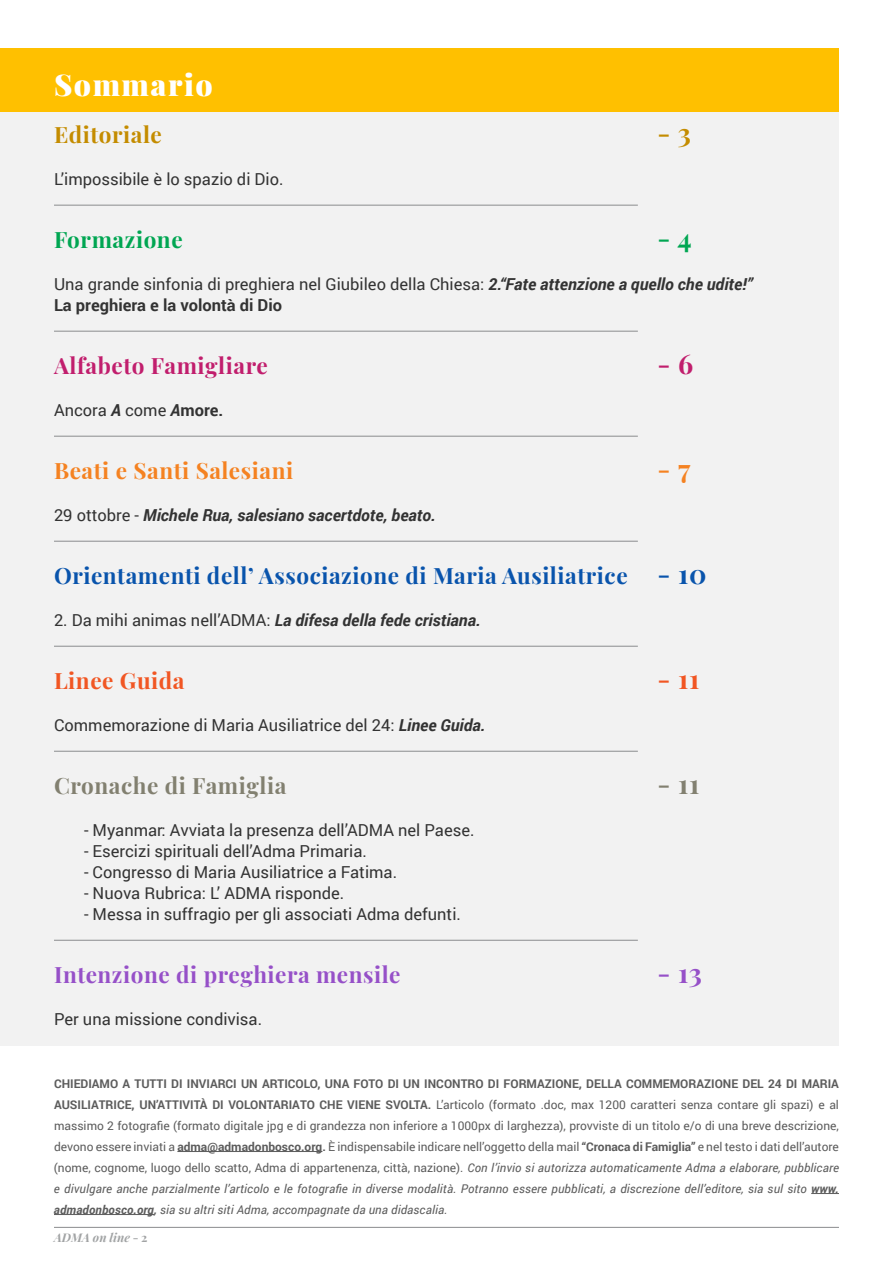
<style>
.page{position:relative;width:893px;height:1263px;background:#fff}
.page>*{position:absolute;margin:0;border:0;box-sizing:border-box;transform-origin:0 0}
.t1{font:900 30px "Playfair Display";letter-spacing:.05em;color:#fff}
.t2{font:700 27px "Playfair Display";color:#0954ac}
.t3{font:700 27px "Playfair Display";color:#f15623}
.t4{font:700 27px "Playfair Display";color:#828070}
.t5{font:700 27px "Playfair Display";color:#9650c8}
.t6{font:700 27px "Playfair Display";color:#c48c00}
.t7{font:700 27px "Playfair Display";color:#00a652}
.t8{font:700 27px "Playfair Display";color:#c11e6d}
.t9{font:700 27px "Playfair Display";color:#f58221}
.t10{font:700 22.5px "Playfair Display";letter-spacing:.025em;color:#0954ac}
.t11{font:700 22.5px "Playfair Display";letter-spacing:.025em;color:#9650c8}
.t12{font:700 22.5px "Playfair Display";letter-spacing:.025em;color:#f58221}
.t13{font:700 22.5px "Playfair Display";letter-spacing:.025em;color:#c11e6d}
.t14{font:700 22.5px "Playfair Display";letter-spacing:.025em;color:#828070}
.t15{font:700 22.5px "Playfair Display";letter-spacing:.025em;color:#c48c00}
.t16{font:700 22.5px "Playfair Display";letter-spacing:.025em;color:#00a652}
.t17{font:700 22.5px "Playfair Display";letter-spacing:.025em;color:#f15623}
.t18{font:16.5px "Roboto";color:#333}
.t19{font:italic 700 16.5px "Roboto";color:#333}
.t20{font:700 16.5px "Roboto";color:#333}
.t21{font:12px/21px "Roboto";color:#5c5c5c;text-align:justify}
.t22{font:italic 700 12px "Playfair Display";color:#a1a3a4}
.s1{font-weight:700;font-style:italic}
.s2{font-weight:700}
.s3{font-weight:400;font-style:normal}
.s4{font-style:italic}
.s5{font-style:normal}
</style>
<div class="page">
<hr style="left:54px;top:1227px;width:785px;height:1px;background:#8a8c8e">
<div style="left:0;top:111px;width:839px;height:935px;background:#f2f2f2"></div>
<div style="left:0;top:48px;width:839px;height:63px;background:#ffc000"></div>
<hr style="left:177px;top:1151px;width:145px;height:1px;background:#5c5c5c">
<svg style="left:811px;top:1193px;width:28px;height:1px"></svg>
<hr style="left:54px;top:1214px;width:100px;height:1px;background:#5c5c5c">
<hr style="left:54px;top:205px;width:584px;height:1px;background:#8a8c8e">
<hr style="left:54px;top:436px;width:584px;height:1px;background:#8a8c8e">
<hr style="left:54px;top:940px;width:584px;height:1px;background:#8a8c8e">
<hr style="left:54px;top:331px;width:584px;height:1px;background:#8a8c8e">
<hr style="left:54px;top:751px;width:584px;height:1px;background:#8a8c8e">
<hr style="left:54px;top:541px;width:584px;height:1px;background:#8a8c8e">
<hr style="left:54px;top:646px;width:584px;height:1px;background:#8a8c8e">
<h1 class="t1" style="left:54px;top:61px;width:160px">Sommario</h1>
<p class="t15" style="left:54px;top:116px;width:109px">Editoriale</p>
<p class="t18" style="left:54px;top:167px;width:231px">L’impossibile è lo spazio di Dio.</p>
<p class="t16" style="left:54px;top:221px;width:130px">Formazione</p>
<p class="t6" style="left:657px;top:111px;width:35px">- 3</p>
<p class="t7" style="left:657px;top:216px;width:36px">- 4</p>
<p class="t18" style="left:54px;top:272px;width:700px">Una grande sinfonia di preghiera nel Giubileo della Chiesa: <span class="s1">2.“Fate attenzione a quello che udite!”</span></p>
<p class="t20" style="left:54px;top:293px;width:230px">La preghiera e la volontà di Dio</p>
<p class="t13" style="left:54px;top:347px;width:215px">Alfabeto Famigliare</p>
<p class="t18" style="left:54px;top:398px;width:171px">Ancora <span class="s1">A</span> come <span class="s1">A</span><span class="s2">more.</span></p>
<p class="t12" style="left:54px;top:452px;width:241px">Beati e Santi Salesiani</p>
<p class="t19" style="left:54px;top:503px;width:383px"><span class="s3">29 ottobre -</span> Michele Rua, salesiano sacertdote, beato.</p>
<p class="t10" style="left:54px;top:557px;width:575px">Orientamenti dell’ Associazione di Maria Ausiliatrice</p>
<p class="t19" style="left:54px;top:608px;width:428px"><span class="s3">2. Da mihi animas nell’ADMA:</span> La difesa della fede cristiana.</p>
<p class="t17" style="left:54px;top:662px;width:132px">Linee Guida</p>
<p class="t18" style="left:54px;top:713px;width:433px">Commemorazione di Maria Ausiliatrice del 24: <span class="s1">Linee Guida.</span></p>
<p class="t14" style="left:54px;top:767px;width:234px">Cronache di Famiglia</p>
<p class="t18" style="left:84px;top:818px;width:392px">- Myanmar: Avviata la presenza dell’ADMA nel Paese.</p>
<p class="t18" style="left:84px;top:839px;width:284px">- Esercizi spirituali dell’Adma Primaria.</p>
<p class="t18" style="left:84px;top:860px;width:315px">- Congresso di Maria Ausiliatrice a Fatima.</p>
<p class="t18" style="left:84px;top:881px;width:262px">- Nuova Rubrica: L’ ADMA risponde.</p>
<p class="t18" style="left:84px;top:902px;width:378px">- Messa in suffragio per gli associati Adma defunti.</p>
<p class="t11" style="left:54px;top:956px;width:348px">Intenzione di preghiera mensile</p>
<p class="t18" style="left:54px;top:1007px;width:210px">Per una missione condivisa.</p>
<p class="t8" style="left:657px;top:342px;width:37px">- 6</p>
<p class="t9" style="left:657px;top:447px;width:34px">- 7</p>
<p class="t2" style="left:657px;top:552px;width:51px">- 10</p>
<p class="t3" style="left:657px;top:657px;width:43px">- 11</p>
<p class="t4" style="left:657px;top:762px;width:43px">- 11</p>
<p class="t5" style="left:657px;top:951px;width:46px">- 13</p>
<p class="t21" style="left:54px;top:1072px;width:786px"><span class="s2">CHIEDIAMO A TUTTI DI INVIARCI UN ARTICOLO, UNA FOTO DI UN INCONTRO DI FORMAZIONE, DELLA COMMEMORAZIONE DEL 24 DI MARIA AUSILIATRICE, UN’ATTIVITÀ DI VOLONTARIATO CHE VIENE SVOLTA.</span> L’articolo (formato .doc, max 1200 caratteri senza contare gli spazi) e al massimo 2 fotografie (formato digitale jpg e di grandezza non inferiore a 1000px di larghezza), provviste di un titolo e/o di una breve descrizione, devono essere inviati a <span class="s2">adma@admadonbosco.org.</span> È indispensabile indicare nell’oggetto della mail <span class="s2">“Cronaca di Famiglia”</span> e nel testo i dati dell’autore (nome, cognome, luogo dello scatto, Adma di appartenenza, città, nazione). <span class="s4">Con l’invio si autorizza automaticamente Adma a elaborare, pubblicare e divulgare anche parzialmente l’articolo e le fotografie in diverse modalità. Potranno essere pubblicati, a discrezione dell’editore, sia sul sito</span> <span class="s1">www. admadonbosco.org,</span> <span class="s4">sia su altri siti Adma, accompagnate da una didascalia.</span></p>
<p class="t22" style="left:54px;top:1228px;width:95px">ADMA on line <span class="s5">- 2</span></p>
</div>
